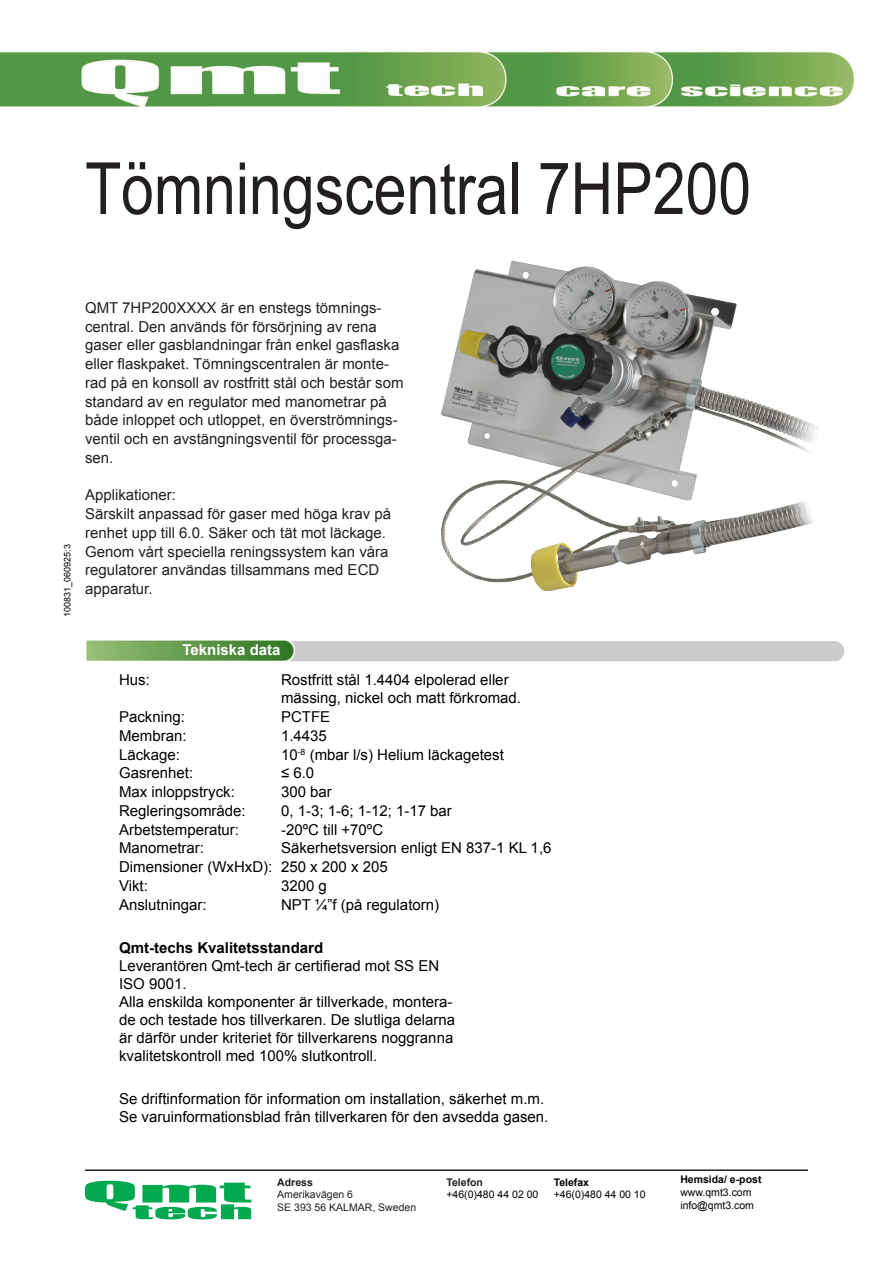
<style>
.page{position:relative;width:893px;height:1263px;background:#fff}
.page>*{position:absolute;margin:0;border:0;box-sizing:border-box;transform-origin:0 0}
.t1{font:72px "Arial Narrow";color:#231f20}
.t2{font:15px/18px "Arial";color:#000}
.t3{font:15px/18.8px "Arial";color:#231f20}
.t4{font:700 15px "Arial";color:#000}
.t5{font:700 15px "Arial";color:#fff}
.t6{font:10.5px "Arial";color:#000}
.t7{font:10.5px "Arial";color:#231f20}
.t8{font:700 10.5px "Arial";color:#000}
.t9{font:700 10.5px "Arial";color:#231f20}
.t10{font:9px "Arial";color:#000}
</style>
<div class="page">
<hr style="left:85px;top:1169px;width:723px;height:2px;background:#231f20">
<img style="left:86px;top:640px;width:759px;height:22px">
<img style="left:441px;top:260px;width:376px;height:331px">
<img style="left:0;top:51px;width:855px;height:56px">
<svg style="left:85px;top:1181px;width:166px;height:38px"></svg>
<p class="t1" style="left:85px;top:136px;width:668px">Tömningscentral 7HP200</p>
<p class="t10" style="left:61px;top:617px;width:74px;rotate:-90deg">100831_060925:3</p>
<p class="t3" style="left:85px;top:298px;width:320px">QMT 7HP200XXXX är en enstegs tömnings&shy;central. Den används för försörjning av rena gaser eller gasblandningar från enkel gasflaska eller flaskpaket. Tömningscentralen är monte&shy;rad på en konsoll av rostfritt stål och består som standard av en regulator med manometrar på både inloppet och utloppet, en överströmnings&shy;ventil och en avstängningsventil för processga&shy;sen.</p>
<p class="t3" style="left:85px;top:486px;width:92px">Applikationer:</p>
<p class="t3" style="left:85px;top:505px;width:307px">Särskilt anpassad för gaser med höga krav på renhet upp till 6.0. Säker och tät mot läckage.<br>Genom vårt speciella reningssystem kan våra regulatorer användas tillsammans med ECD apparatur.</p>
<p class="t5" style="left:183px;top:640px;width:100px">Tekniska data</p>
<p class="t2" style="left:119px;top:670px;width:32px">Hus:</p>
<p class="t2" style="left:281px;top:670px;width:242px;line-height:18.8px">Rostfritt stål 1.4404 elpolerad eller mässing, nickel och matt förkromad.</p>
<p class="t2" style="left:119px;top:708px;width:67px">Packning:</p>
<p class="t2" style="left:281px;top:708px;width:51px">PCTFE</p>
<p class="t2" style="left:119px;top:727px;width:69px">Membran:</p>
<p class="t2" style="left:281px;top:727px;width:47px">1.4435</p>
<p class="t2" style="left:119px;top:745px;width:62px">Läckage:</p>
<p class="t2" style="left:281px;top:745px;width:224px">10<sup>-8</sup> (mbar l/s) Helium läckagetest</p>
<p class="t2" style="left:119px;top:764px;width:76px">Gasrenhet:</p>
<p class="t2" style="left:281px;top:764px;width:35px">≤ 6.0</p>
<p class="t2" style="left:119px;top:783px;width:117px">Max inloppstryck:</p>
<p class="t2" style="left:281px;top:783px;width:52px">300 bar</p>
<p class="t2" style="left:119px;top:802px;width:128px">Regleringsområde:</p>
<p class="t2" style="left:281px;top:802px;width:172px">0, 1-3; 1-6; 1-12; 1-17 bar</p>
<p class="t2" style="left:119px;top:820px;width:122px">Arbetstemperatur:</p>
<p class="t2" style="left:281px;top:820px;width:104px">-20ºC till +70ºC</p>
<p class="t2" style="left:119px;top:839px;width:87px">Manometrar:</p>
<p class="t2" style="left:281px;top:839px;width:272px">Säkerhetsversion enligt EN 837-1 KL 1,6</p>
<p class="t2" style="left:119px;top:858px;width:270px">Dimensioner (WxHxD): 250 x 200 x 205</p>
<p class="t2" style="left:119px;top:877px;width:30px">Vikt:</p>
<p class="t2" style="left:281px;top:877px;width:47px">3200 g</p>
<p class="t2" style="left:119px;top:895px;width:89px">Anslutningar:</p>
<p class="t2" style="left:281px;top:895px;width:160px">NPT ¼”f (på regulatorn)</p>
<p class="t4" style="left:119px;top:938px;width:206px">Qmt-techs Kvalitetsstandard</p>
<p class="t2" style="left:119px;top:957px;width:322px">Leverantören Qmt-tech är certifierad mot SS EN<br>ISO 9001.</p>
<p class="t2" style="left:119px;top:993px;width:337px">Alla enskilda komponenter är tillverkade, montera&shy;de och testade hos tillverkaren. De slutliga delarna är därför under kriteriet för tillverkarens noggranna kvalitetskontroll med 100% slutkontroll.</p>
<p class="t2" style="left:119px;top:1090px;width:427px">Se driftinformation för information om installation, säkerhet m.m.</p>
<p class="t2" style="left:119px;top:1108px;width:431px">Se varuinformationsblad från tillverkaren för den avsedda gasen.</p>
<p class="t9" style="left:277px;top:1175px;width:37px">Adress</p>
<p class="t7" style="left:277px;top:1187px;width:77px">Amerikavägen 6</p>
<p class="t7" style="left:277px;top:1200px;width:140px">SE 393 56 KALMAR, Sweden</p>
<p class="t9" style="left:446px;top:1175px;width:38px">Telefon</p>
<p class="t6" style="left:446px;top:1187px;width:93px">+46(0)480 44 02 00</p>
<p class="t8" style="left:554px;top:1175px;width:37px">Telefax</p>
<p class="t6" style="left:554px;top:1187px;width:93px">+46(0)480 44 00 10</p>
<p class="t8" style="left:680px;top:1173px;width:83px">Hemsida/ e-post</p>
<p class="t6" style="left:680px;top:1185px;width:73px">www.qmt3.com</p>
<p class="t6" style="left:680px;top:1198px;width:75px">info@qmt3.com</p>
</div>
